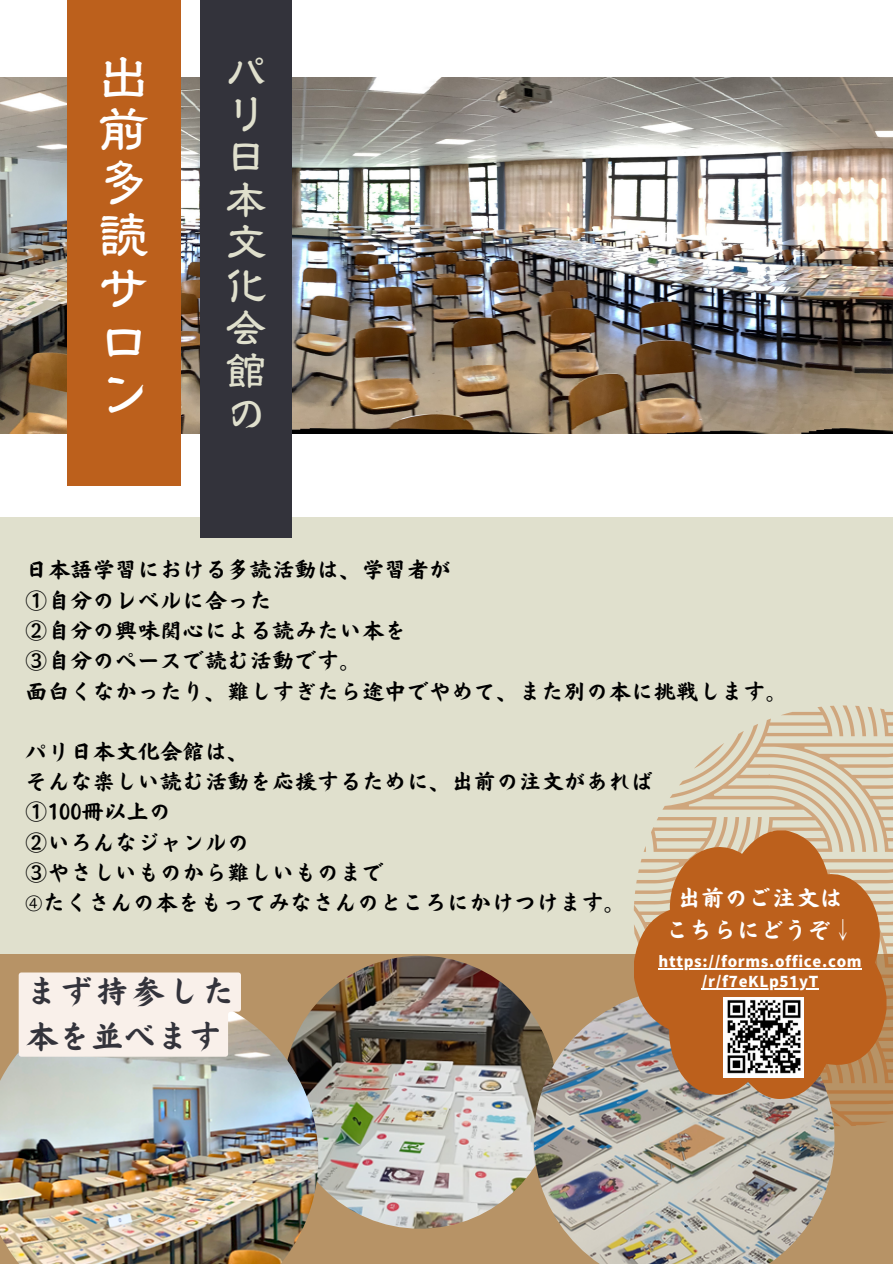
<style>
.page{position:relative;width:893px;height:1264px;background:#fff}
.page>*{position:absolute;margin:0;border:0;box-sizing:border-box;transform-origin:0 0}
.t1{font:49.8px/52.9px "Motoya Reisyo Std W4";color:#fff;text-align:justify}
.t2{font:40.2px/42.8px "Motoya Reisyo Std W4";color:#e0e0cd}
.t3{font:32.7px/45px "S Motoya Okai Std W5";letter-spacing:.04em;color:#33333b}
.t4{font:23.7px "S Motoya Okai Std W5";color:#fff}
.t5{font:22.2px "S Motoya Okai Std W5";letter-spacing:.01em;color:#000}
.t6{font:15px/20.2px "Gen Seki Gothic TW H";letter-spacing:.045em;color:#fff;text-align:center}
.s1{font-family:"Free Serif"}
</style>
<div class="page">
<div style="left:0;top:517px;width:892px;height:746px;background:#e0e0cd"></div>
<div style="left:0;top:953px;width:892px;height:310px;background:#b79366"></div>
<img style="left:0;top:77px;width:892px;height:356px">
<svg style="left:662px;top:706px;width:230px;height:420px"></svg>
<svg style="left:652px;top:817px;width:87px;height:13px"></svg>
<div style="left:67px;top:0;width:113px;height:485px;background:#bc601c"></div>
<div style="left:200px;top:0;width:92px;height:537px;background:#33333b"></div>
<img style="left:284px;top:955px;width:272px;height:273px;border-radius:50%">
<img style="left:0;top:989px;width:318px;height:274px">
<img style="left:533px;top:998px;width:301px;height:265px">
<svg style="left:633px;top:830px;width:253px;height:268px;background:#bf7a43"></svg>
<img style="left:723px;top:997px;width:80px;height:80px">
<hr style="left:658px;top:968px;width:204px;height:1px;background:#fff">
<hr style="left:701px;top:988px;width:117px;height:1px;background:#fff">
<div style="left:19px;top:972px;width:222px;height:84px;background:#f9f0ea"></div>
<p class="t1" style="left:99px;top:50px;width:51px">出前多読サロン</p>
<p class="t2" style="left:226px;top:50px;width:42px">パリ日本文化会館の</p>
<p class="t5" style="left:25px;top:558px;width:427px">日本語学習における多読活動は、学習者が</p>
<p class="t5" style="left:25px;top:589px;width:248px">①自分のレベルに合った</p>
<p class="t5" style="left:25px;top:619px;width:382px">②自分の興味関心による読みたい本を</p>
<p class="t5" style="left:25px;top:650px;width:338px">③自分のペースで読む活動です。</p>
<p class="t5" style="left:25px;top:680px;width:764px">面白くなかったり、難しすぎたら途中でやめて、また別の本に挑戦します。</p>
<p class="t5" style="left:25px;top:740px;width:226px">パリ日本文化会館は、</p>
<p class="t5" style="left:25px;top:770px;width:629px">そんな楽しい読む活動を応援するために、出前の注文があれば</p>
<p class="t5" style="left:25px;top:800px;width:147px">①100冊以上の</p>
<p class="t5" style="left:25px;top:831px;width:226px">②いろんなジャンルの</p>
<p class="t5" style="left:25px;top:861px;width:360px">③やさしいものから難しいものまで</p>
<p class="t5" style="left:25px;top:892px;width:602px"><span class="s1">➃</span>たくさんの本をもってみなさんのところにかけつけます。</p>
<p class="t4" style="left:677px;top:885px;width:167px">出前のご注文は</p>
<p class="t4" style="left:665px;top:918px;width:191px">こちらにどうぞ↓</p>
<p class="t6" style="left:658px;top:951px;width:204px">https://forms.office.com /r/f7eKLp51yT</p>
<p class="t3" style="left:25px;top:968px;width:211px">まず持参した本を並べます</p>
</div>
